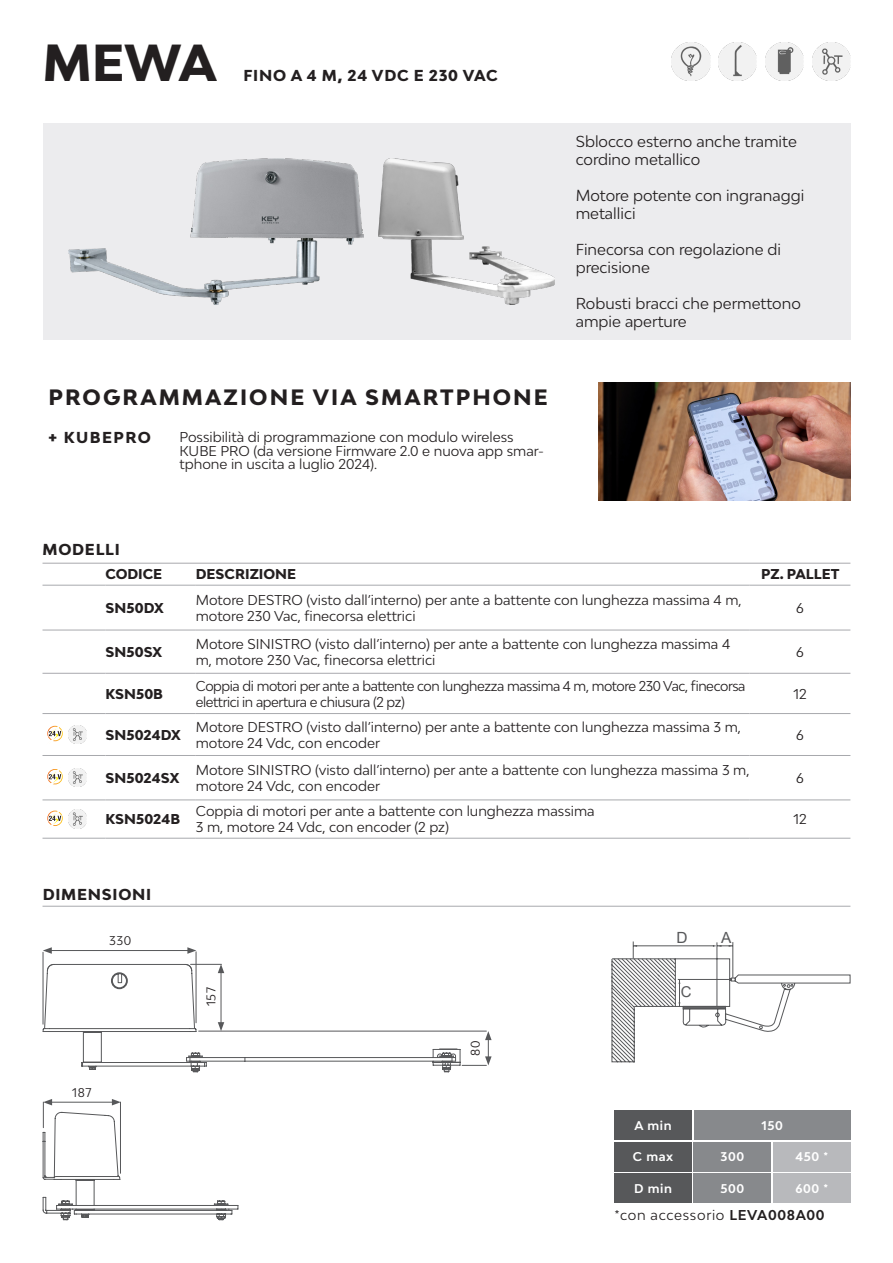
<style>
.page{position:relative;width:893px;height:1263px;background:#fff}
.page>*{position:absolute;margin:0;border:0;box-sizing:border-box;transform-origin:0 0}
.t1{font:800 49.2px "Bw Modelica";color:#231f20}
.t2{font:800 21px "Bw Modelica";letter-spacing:.1em;color:#231f20}
.t3{font:15.45px "Arial";color:#57585a}
.testo_7_5_pt_sx_-_black{font:15px/18px "Bw Modelica";color:#231f20}
.titoletto_9_pt_extra_bold{font:800 15px "Bw Modelica";letter-spacing:.05em;color:#231f20}
.titoletto_9_pt_extra_bold-2{font:800 15px "Bw Modelica";letter-spacing:.1em;color:#231f20}
.t4{font:14.85px "Arial";color:#57585a}
.Stile_di_paragrafo_1{font:13.5px/16.2px "Bw Modelica";color:#231f20}
.Stile_di_paragrafo_1-2{font:13.5px/16.2px "Bw Modelica";letter-spacing:-.03em;color:#231f20}
.t5{font:800 13.5px "Bw Modelica";color:#231f20}
.testo_9_pt{font:13.5px "Bw Modelica";letter-spacing:.05em;color:#231f20}
.testo_8_pt_bold_bianco{font:700 12px "Bw Modelica";letter-spacing:.05em;color:#fff}
.testo_8_pt{font:12px "Bw Modelica";letter-spacing:.05em;color:#231f20}
.s1{font-weight:700}
</style>
<div class="page">
<div style="left:43px;top:123px;width:807px;height:217px;background:#ececee"></div>
<img style="left:599px;top:382px;width:251px;height:118px">
<img style="left:69px;top:159px;width:294px;height:145px">
<img style="left:378px;top:159px;width:176px;height:145px">
<svg style="left:611px;top:941px;width:240px;height:122px"></svg>
<hr style="left:612px;top:958px;width:64px;height:1px;background:#57585a">
<hr style="left:634px;top:1006px;width:41px;height:1px;background:#57585a">
<div style="left:694px;top:1111px;width:156px;height:29px;background:#87898c"></div>
<div style="left:773px;top:1142px;width:77px;height:29px;background:#b8b9bc"></div>
<div style="left:694px;top:1142px;width:77px;height:29px;background:#87898c"></div>
<div style="left:773px;top:1173px;width:77px;height:29px;background:#b8b9bc"></div>
<div style="left:694px;top:1173px;width:77px;height:29px;background:#87898c"></div>
<div style="left:614px;top:1111px;width:78px;height:29px;background:#57585a"></div>
<div style="left:614px;top:1142px;width:78px;height:29px;background:#57585a"></div>
<div style="left:614px;top:1173px;width:78px;height:29px;background:#57585a"></div>
<hr style="left:43px;top:906px;width:807px;height:1px;background:#a8a9ad">
<hr style="left:43px;top:952px;width:1px;height:72px;background:#57585a">
<hr style="left:196px;top:952px;width:1px;height:71px;background:#57585a">
<hr style="left:49px;top:950px;width:141px;height:1px;background:#57585a">
<svg style="left:43px;top:947px;width:9px;height:7px"></svg>
<svg style="left:187px;top:947px;width:9px;height:7px"></svg>
<svg style="left:42px;top:964px;width:183px;height:103px"></svg>
<svg style="left:82px;top:1022px;width:410px;height:51px"></svg>
<svg style="left:47px;top:964px;width:8px;height:7px"></svg>
<svg style="left:185px;top:964px;width:8px;height:7px"></svg>
<svg style="left:42px;top:1099px;width:197px;height:122px"></svg>
<svg style="left:111px;top:972px;width:17px;height:17px"></svg>
<hr style="left:43px;top:563px;width:807px;height:1px;background:#a8a9ad">
<img style="left:672px;top:43px;width:38px;height:38px">
<img style="left:719px;top:43px;width:38px;height:38px">
<img style="left:765px;top:43px;width:39px;height:38px">
<img style="left:812px;top:43px;width:38px;height:38px">
<img style="left:68px;top:725px;width:19px;height:19px">
<svg style="left:47px;top:725px;width:16px;height:17px"></svg>
<img style="left:68px;top:768px;width:19px;height:19px">
<svg style="left:47px;top:769px;width:16px;height:16px"></svg>
<img style="left:68px;top:810px;width:19px;height:19px">
<svg style="left:47px;top:810px;width:16px;height:16px"></svg>
<hr style="left:43px;top:585px;width:62px;height:1px;background:#a8a9ad">
<hr style="left:105px;top:585px;width:91px;height:1px;background:#a8a9ad">
<hr style="left:196px;top:585px;width:554px;height:1px;background:#a8a9ad">
<hr style="left:750px;top:585px;width:100px;height:1px;background:#a8a9ad">
<hr style="left:43px;top:630px;width:62px;height:1px;background:#a8a9ad">
<hr style="left:105px;top:630px;width:91px;height:1px;background:#a8a9ad">
<hr style="left:196px;top:630px;width:554px;height:1px;background:#a8a9ad">
<hr style="left:750px;top:630px;width:100px;height:1px;background:#a8a9ad">
<hr style="left:43px;top:673px;width:62px;height:1px;background:#a8a9ad">
<hr style="left:105px;top:673px;width:91px;height:1px;background:#a8a9ad">
<hr style="left:196px;top:673px;width:554px;height:1px;background:#a8a9ad">
<hr style="left:750px;top:673px;width:100px;height:1px;background:#a8a9ad">
<hr style="left:43px;top:713px;width:62px;height:1px;background:#a8a9ad">
<hr style="left:105px;top:713px;width:91px;height:1px;background:#a8a9ad">
<hr style="left:196px;top:713px;width:554px;height:1px;background:#a8a9ad">
<hr style="left:750px;top:713px;width:100px;height:1px;background:#a8a9ad">
<hr style="left:43px;top:755px;width:62px;height:1px;background:#a8a9ad">
<hr style="left:105px;top:755px;width:91px;height:1px;background:#a8a9ad">
<hr style="left:196px;top:755px;width:554px;height:1px;background:#a8a9ad">
<hr style="left:750px;top:755px;width:100px;height:1px;background:#a8a9ad">
<hr style="left:43px;top:799px;width:62px;height:1px;background:#a8a9ad">
<hr style="left:43px;top:838px;width:62px;height:1px;background:#a8a9ad">
<hr style="left:105px;top:799px;width:91px;height:1px;background:#a8a9ad">
<hr style="left:105px;top:838px;width:91px;height:1px;background:#a8a9ad">
<hr style="left:196px;top:799px;width:554px;height:1px;background:#a8a9ad">
<hr style="left:196px;top:838px;width:554px;height:1px;background:#a8a9ad">
<hr style="left:750px;top:799px;width:100px;height:1px;background:#a8a9ad">
<hr style="left:750px;top:838px;width:100px;height:1px;background:#a8a9ad">
<p class="t1" style="left:43px;top:31px;width:176px">MEWA</p>
<p class="titoletto_9_pt_extra_bold" style="left:243px;top:65px;width:256px">FINO A 4 M, 24 VDC E 230 VAC</p>
<p class="t2" style="left:49px;top:383px;width:501px">PROGRAMMAZIONE VIA SMARTPHONE</p>
<p class="titoletto_9_pt_extra_bold-2" style="left:49px;top:428px;width:104px">+ KUBEPRO</p>
<p class="Stile_di_paragrafo_1" style="left:179px;top:430px;width:366px;line-height:13.5px">Possibilità di programmazione con modulo wireless<br>KUBE PRO (da versione Firmware 2.0 e nuova app smar&shy;tphone in uscita a luglio 2024).</p>
<p class="testo_7_5_pt_sx_-_black" style="left:576px;top:132px;width:223px">Sblocco esterno anche tramite cordino metallico</p>
<p class="testo_7_5_pt_sx_-_black" style="left:576px;top:186px;width:230px">Motore potente con ingranaggi metallici</p>
<p class="testo_7_5_pt_sx_-_black" style="left:576px;top:240px;width:207px">Finecorsa con regolazione di precisione</p>
<p class="testo_7_5_pt_sx_-_black" style="left:576px;top:294px;width:227px">Robusti bracci che permettono ampie aperture</p>
<p class="titoletto_9_pt_extra_bold" style="left:43px;top:540px;width:79px">MODELLI</p>
<p class="t5" style="left:105px;top:566px;width:58px">CODICE</p>
<p class="t5" style="left:196px;top:566px;width:102px">DESCRIZIONE</p>
<p class="t5" style="left:761px;top:566px;width:80px">PZ. PALLET</p>
<p class="t5" style="left:106px;top:599px;width:60px">SN50DX</p>
<p class="Stile_di_paragrafo_1" style="left:196px;top:591px;width:547px">Motore DESTRO (visto dall’interno) per ante a battente con lunghezza massima 4 m, motore 230 Vac, finecorsa elettrici</p>
<p class="Stile_di_paragrafo_1" style="left:796px;top:599px;width:9px">6</p>
<p class="t5" style="left:106px;top:643px;width:58px">SN50SX</p>
<p class="Stile_di_paragrafo_1" style="left:196px;top:635px;width:536px">Motore SINISTRO (visto dall’interno) per ante a battente con lunghezza massima 4 m, motore 230 Vac, finecorsa elettrici</p>
<p class="Stile_di_paragrafo_1" style="left:796px;top:643px;width:9px">6</p>
<p class="t5" style="left:106px;top:685px;width:59px">KSN50B</p>
<p class="Stile_di_paragrafo_1-2" style="left:196px;top:677px;width:551px">Coppia di motori per ante a battente con lunghezza massima 4 m, motore 230 Vac, finecorsa elettrici in apertura e chiusura (2 pz)</p>
<p class="Stile_di_paragrafo_1" style="left:793px;top:685px;width:15px">12</p>
<p class="t5" style="left:106px;top:726px;width:77px">SN5024DX</p>
<p class="Stile_di_paragrafo_1" style="left:196px;top:718px;width:547px">Motore DESTRO (visto dall’interno) per ante a battente con lunghezza massima 3 m, motore 24 Vdc, con encoder</p>
<p class="Stile_di_paragrafo_1" style="left:796px;top:726px;width:9px">6</p>
<p class="t5" style="left:106px;top:769px;width:75px">SN5024SX</p>
<p class="Stile_di_paragrafo_1" style="left:196px;top:761px;width:555px">Motore SINISTRO (visto dall’interno) per ante a battente con lunghezza massima 3 m, motore 24 Vdc, con encoder</p>
<p class="Stile_di_paragrafo_1" style="left:796px;top:769px;width:9px">6</p>
<p class="t5" style="left:106px;top:810px;width:76px">KSN5024B</p>
<p class="Stile_di_paragrafo_1" style="left:196px;top:803px;width:400px">Coppia di motori per ante a battente con lunghezza massima</p>
<p class="Stile_di_paragrafo_1" style="left:196px;top:819px;width:255px">3 m, motore 24 Vdc, con encoder (2 pz)</p>
<p class="Stile_di_paragrafo_1" style="left:793px;top:811px;width:15px">12</p>
<p class="titoletto_9_pt_extra_bold" style="left:43px;top:884px;width:110px">DIMENSIONI</p>
<p class="testo_8_pt" style="left:109px;top:932px;width:24px">330</p>
<p class="testo_8_pt" style="left:72px;top:1085px;width:21px">187</p>
<p class="testo_8_pt" style="left:203px;top:1006px;width:21px;rotate:-90deg">157</p>
<p class="testo_8_pt" style="left:467px;top:1056px;width:17px;rotate:-90deg">80</p>
<p class="t3" style="left:676px;top:927px;width:13px">D</p>
<p class="t4" style="left:681px;top:982px;width:12px">C</p>
<p class="t3" style="left:721px;top:927px;width:12px">A</p>
<p class="testo_8_pt_bold_bianco" style="left:635px;top:1118px;width:39px">A min</p>
<p class="testo_8_pt_bold_bianco" style="left:633px;top:1149px;width:42px">C max</p>
<p class="testo_8_pt_bold_bianco" style="left:634px;top:1180px;width:39px">D min</p>
<p class="testo_8_pt_bold_bianco" style="left:761px;top:1118px;width:23px">150</p>
<p class="testo_8_pt_bold_bianco" style="left:721px;top:1149px;width:25px">300</p>
<p class="testo_8_pt_bold_bianco" style="left:795px;top:1149px;width:34px">450 *</p>
<p class="testo_8_pt_bold_bianco" style="left:721px;top:1180px;width:25px">500</p>
<p class="testo_8_pt_bold_bianco" style="left:795px;top:1180px;width:34px">600 *</p>
<p class="testo_9_pt" style="left:614px;top:1206px;width:212px">*con accessorio <span class="s1">LEVA008A00</span></p>
</div>
